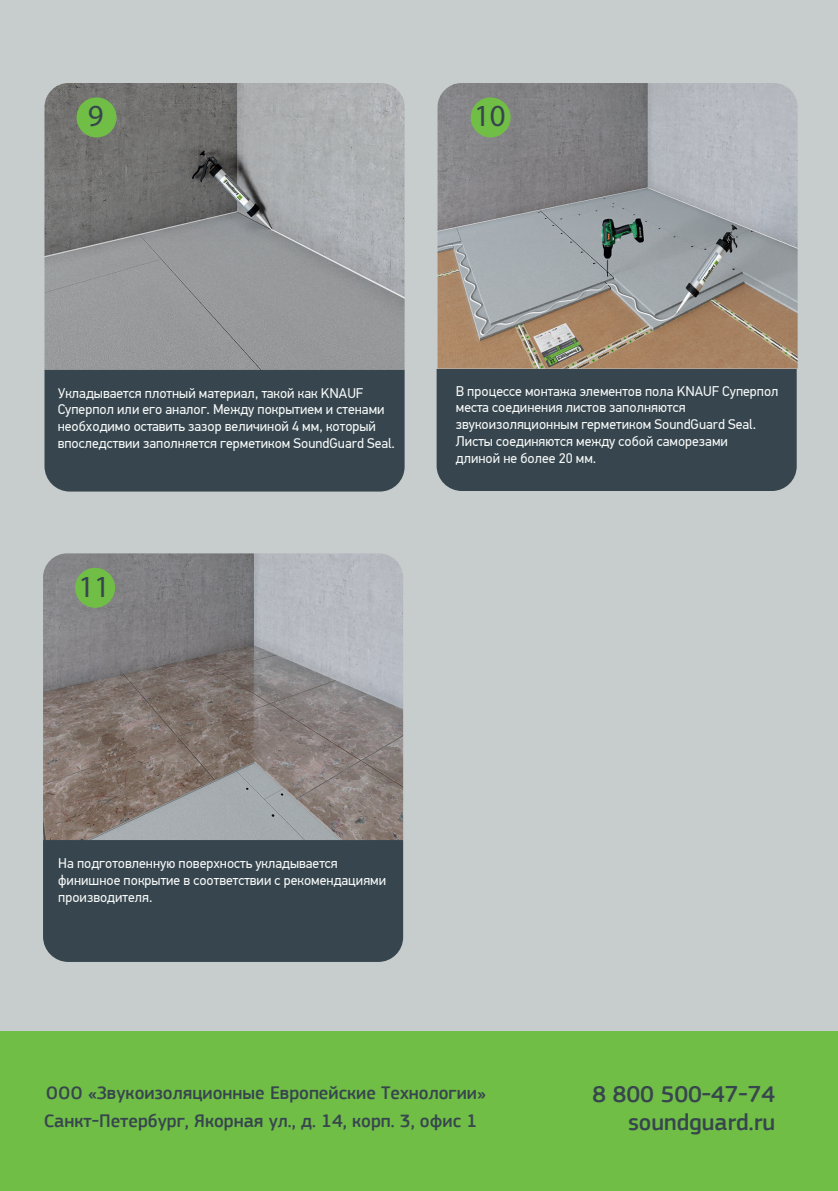
<style>
.page{position:relative;width:838px;height:1191px;background:#fff}
.page>*{position:absolute;margin:0;border:0;box-sizing:border-box;transform-origin:0 0}
.t1{font:30.8px "Myriad Pro";color:#37464e}
.t2{font:500 23.8px/28px "PF Square Sans Pro";color:#37464e;text-align:right}
.t3{font:500 18.8px/28px "PF Square Sans Pro";color:#37464e}
.t4{font:14px/16.8px "PF Din Text Pro";color:#f9fbfb}
</style>
<div class="page">
<div style="left:1px;top:0;width:837px;height:1189px;background:#c7cccd"></div>
<div style="left:45px;top:370px;width:360px;height:121px;background:#37464e"></div>
<div style="left:437px;top:369px;width:360px;height:122px;background:#37464e"></div>
<div style="left:0;top:1031px;width:838px;height:160px;background:#70be46"></div>
<div style="left:43px;top:840px;width:360px;height:122px;background:#37464e"></div>
<img style="left:45px;top:83px;width:360px;height:287px">
<div style="left:77px;top:97px;width:40px;height:40px;background:#70be46;border-radius:50%"></div>
<img style="left:437px;top:83px;width:360px;height:285px">
<div style="left:471px;top:97px;width:40px;height:40px;background:#70be46;border-radius:50%"></div>
<img style="left:43px;top:553px;width:360px;height:287px">
<div style="left:75px;top:568px;width:40px;height:40px;background:#70be46;border-radius:50%"></div>
<h1 class="t1" style="left:88px;top:97px;width:17px">9</h1>
<h1 class="t1" style="left:474px;top:97px;width:33px">10</h1>
<p class="t4" style="left:58px;top:384px;width:339px">Укладывается плотный материал, такой как KNAUF Суперпол или его аналог. Между покрытием и стенами необходимо оставить зазор величиной 4 мм, который впоследствии заполняется герметиком SoundGuard Seal.</p>
<p class="t4" style="left:456px;top:382px;width:324px">В процессе монтажа элементов пола KNAUF Суперпол места соединения листов заполняются звукоизоляционным герметиком SoundGuard Seal.<br>Листы соединяются между собой саморезами<br>длиной не более 20 мм.</p>
<h1 class="t1" style="left:78px;top:567px;width:33px">11</h1>
<p class="t4" style="left:58px;top:855px;width:329px">На подготовленную поверхность укладывается финишное покрытие в соответствии с рекомендациями производителя.</p>
<h3 class="t3" style="left:44px;top:1079px;width:444px">ООО «Звукоизоляционные Европейские Технологии»<br>Санкт-Петербург, Якорная ул., д. 14, корп. 3, офис 1</h3>
<h2 class="t2" style="left:592px;top:1081px;width:184px">8 800 500-47-74 soundguard.ru</h2>
</div>
